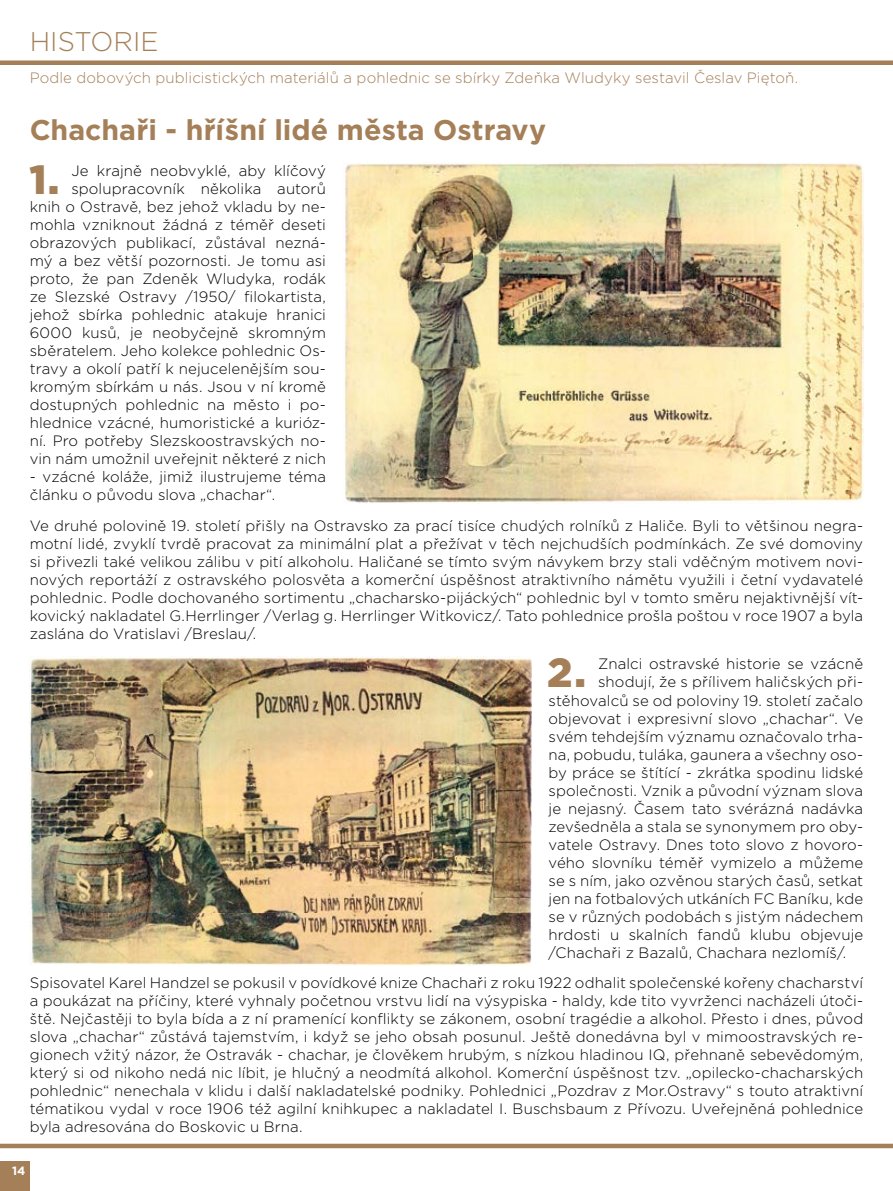
<style>
.page{position:relative;width:893px;height:1191px;background:#fff}
.page>*{position:absolute;margin:0;border:0;box-sizing:border-box;transform-origin:0 0}
.t1{font:900 40.65px "Gotham";color:#a47f58}
.t2{font:700 28.5px "Gotham";color:#a47f58}
.t3{font:300 27px "Gotham";color:#a47f58}
.t4{font:300 15px/18px "Gotham";letter-spacing:.005em;color:#000;text-align:justify}
.t5{font:300 15px "Gotham";letter-spacing:.005em;color:#a47f58}
.t6{font:700 12px "Gotham";color:#fff}
</style>
<div class="page">
<div style="left:0;top:60px;width:893px;height:5px;background:#a47f58"></div>
<div style="left:0;top:1143px;width:893px;height:5px;background:#a47f58"></div>
<img style="left:344px;top:163px;width:519px;height:340px">
<img style="left:30px;top:657px;width:501px;height:308px">
<div style="left:0;top:1161px;width:30px;height:30px;background:#a47f58"></div>
<h3 class="t3" style="left:30px;top:25px;width:130px">HISTORIE</h3>
<p class="t5" style="left:30px;top:68px;width:770px">Podle dobových publicistických materiálů a pohlednic se sbírky Zdeňka Wludyky sestavil Česlav Piętoň.</p>
<h2 class="t2" style="left:30px;top:111px;width:518px">Chachaři - hříšní lidé města Ostravy</h2>
<h1 class="t1" style="left:29px;top:151px;width:31px">1.</h1>
<p class="t4" style="left:30px;top:161px;width:298px;text-align:right">Je krajně neobvyklé, aby klíčový spolupracovník několika autorů<br>knih o Ostravě, bez jehož vkladu by ne&shy;mohla vzniknout žádná z téměř deseti obrazových publikací, zůstával nezná&shy;mý a bez větší pozornosti. Je tomu asi proto, že pan Zdeněk Wludyka, rodák ze Slezské Ostravy /1950/ filokartista, jehož sbírka pohlednic atakuje hranici 6000 kusů, je neobyčejně skromným sběratelem. Jeho kolekce pohlednic Os&shy;travy a okolí patří k nejucelenějším sou&shy;kromým sbírkám u nás. Jsou v ní kromě dostupných pohlednic na město i po&shy;hlednice vzácné, humoristické a kurióz&shy;ní. Pro potřeby Slezskoostravských no&shy;vin nám umožnil uveřejnit některé z nich</p>
<p class="t4" style="left:30px;top:467px;width:298px">- vzácné koláže, jimiž ilustrujeme téma článku o původu slova „chachar“.</p>
<p class="t4" style="left:30px;top:516px;width:835px">Ve druhé polovině 19. století přišly na Ostravsko za prací tisíce chudých rolníků z Haliče. Byli to většinou negra&shy;motní lidé, zvyklí tvrdě pracovat za minimální plat a přežívat v těch nejchudších podmínkách. Ze své domoviny si přivezli také velikou zálibu v pití alkoholu. Haličané se tímto svým návykem brzy stali vděčným motivem novi&shy;nových reportáží z ostravského polosvěta a komerční úspěšnost atraktivního námětu využili i četní vydavatelé pohlednic. Podle dochovaného sortimentu „chacharsko-pijáckých“ pohlednic byl v tomto směru nejaktivnější vít&shy;kovický nakladatel G.Herrlinger /Verlag g. Herrlinger Witkovicz/. Tato pohlednice prošla poštou v roce 1907 a byla zaslána do Vratislavi /Breslau/.</p>
<h1 class="t1" style="left:547px;top:645px;width:40px">2.</h1>
<p class="t4" style="left:598px;top:655px;width:267px">Znalci ostravské historie se vzácně</p>
<p class="t4" style="left:598px;top:673px;width:267px">shodují, že s přílivem haličských při-</p>
<p class="t4" style="left:549px;top:691px;width:316px">stěhovalců se od poloviny 19. století začalo</p>
<p class="t4" style="left:549px;top:709px;width:316px">objevovat i expresivní slovo „chachar“. Ve</p>
<p class="t4" style="left:549px;top:727px;width:316px">svém tehdejším významu označovalo trha-</p>
<p class="t4" style="left:549px;top:745px;width:316px">na, pobudu, tuláka, gaunera a všechny oso-</p>
<p class="t4" style="left:549px;top:763px;width:316px">by práce se štítící - zkrátka spodinu lidské</p>
<p class="t4" style="left:549px;top:781px;width:316px">společnosti. Vznik a původní význam slova</p>
<p class="t4" style="left:549px;top:799px;width:316px">je nejasný. Časem tato svérázná nadávka</p>
<p class="t4" style="left:549px;top:817px;width:316px">zevšedněla a stala se synonymem pro oby-</p>
<p class="t4" style="left:549px;top:835px;width:316px">vatele Ostravy. Dnes toto slovo z hovoro-</p>
<p class="t4" style="left:549px;top:853px;width:316px">vého slovníku téměř vymizelo a můžeme</p>
<p class="t4" style="left:549px;top:871px;width:316px">se s ním, jako ozvěnou starých časů, setkat</p>
<p class="t4" style="left:549px;top:889px;width:316px">jen na fotbalových utkáních FC Baníku, kde</p>
<p class="t4" style="left:549px;top:907px;width:316px">se v různých podobách s jistým nádechem</p>
<p class="t4" style="left:549px;top:925px;width:316px">hrdosti u skalních fandů klubu objevuje</p>
<p class="t4" style="left:549px;top:943px;width:299px">/Chachaři z Bazalů, Chachara nezlomíš/.</p>
<p class="t4" style="left:30px;top:973px;width:835px">Spisovatel Karel Handzel se pokusil v povídkové knize Chachaři z roku 1922 odhalit společenské kořeny chacharství a poukázat na příčiny, které vyhnaly početnou vrstvu lidí na výsypiska - haldy, kde tito vyvrženci nacházeli útoči&shy;ště. Nejčastěji to byla bída a z ní pramenící konflikty se zákonem, osobní tragédie a alkohol. Přesto i dnes, původ slova „chachar“ zůstává tajemstvím, i když se jeho obsah posunul. Ještě donedávna byl v mimoostravských re&shy;gionech vžitý názor, že Ostravák - chachar, je člověkem hrubým, s nízkou hladinou IQ, přehnaně sebevědomým, který si od nikoho nedá nic líbit, je hlučný a neodmítá alkohol. Komerční úspěšnost tzv. „opilecko-chacharských pohlednic“ nenechala v klidu i další nakladatelské podniky. Pohlednici „Pozdrav z Mor.Ostravy“ s touto atraktivní tématikou vydal v roce 1906 též agilní knihkupec a nakladatel I. Buschsbaum z Přívozu. Uveřejněná pohlednice byla adresována do Boskovic u Brna.</p>
<p class="t6" style="left:12px;top:1162px;width:15px">14</p>
</div>
